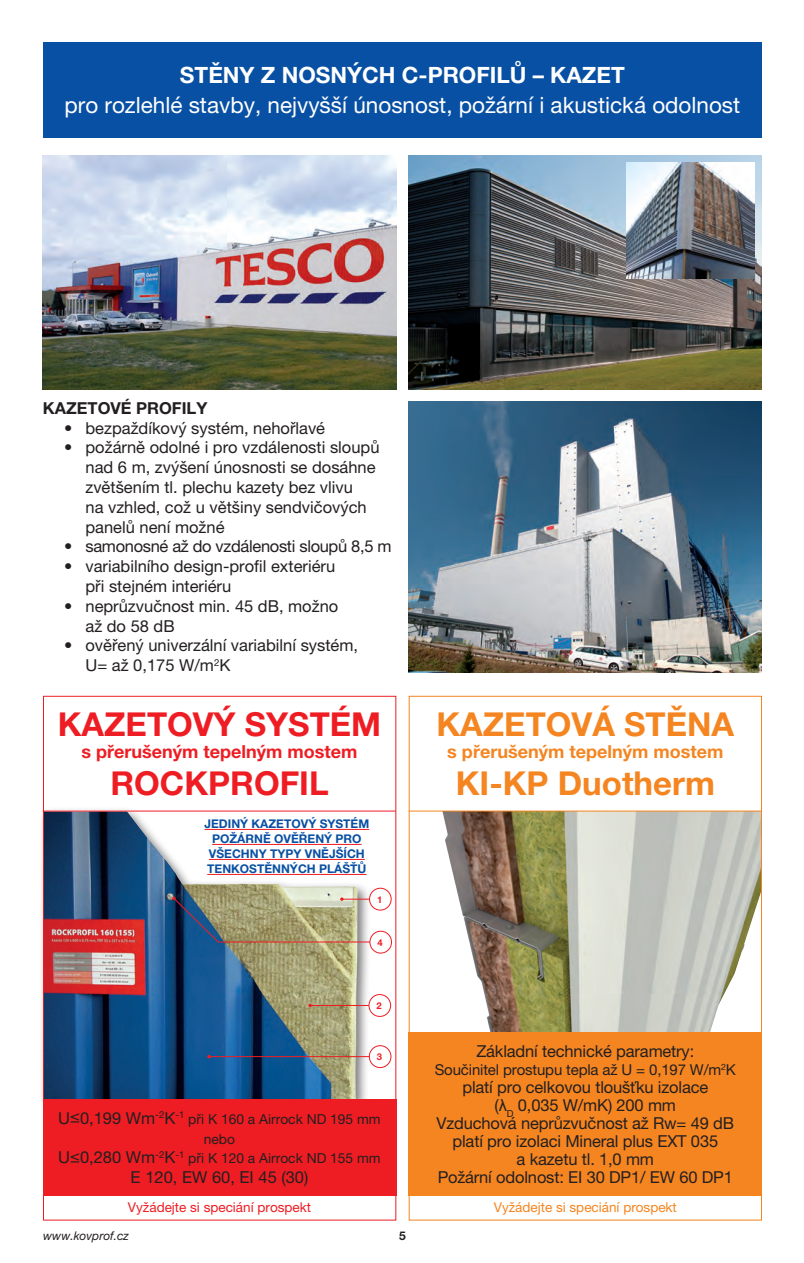
<style>
.page{position:relative;width:804px;height:1263px;background:#fff}
.page>*{position:absolute;margin:0;border:0;box-sizing:border-box;transform-origin:0 0}
.t1{font:700 33px "Helvetica Neue LT Pro";color:#f58520}
.t2{font:700 33px "Helvetica Neue LT Pro";color:#ee1d23}
.t3{font:22.5px "Helvetica Neue LT Pro";color:#fff}
.t4{font:700 22.5px "Helvetica Neue LT Pro";color:#fff}
.t5{font:700 18px "Helvetica Neue LT Pro";color:#ee1d23}
.t6{font:700 18px "Helvetica Neue LT Pro";color:#f58520}
.t7{font:16.5px/19.8px "Helvetica Neue LT Pro";color:#231f20}
.t8{font:16.5px "Helvetica Neue LT Pro";letter-spacing:-.02em;color:#231f20}
.t9{font:700 16.5px "Helvetica Neue LT Pro";color:#231f20}
.t10{font:15px "Helvetica Neue LT Pro";letter-spacing:-.01em;color:#231f20}
.t11{font:13.8px/19.8px "Helvetica Neue LT Pro";color:#231f20;text-align:center}
.t12{font:13.5px "Helvetica Neue LT Pro";color:#ee1d23}
.t13{font:13.5px "Helvetica Neue LT Pro";color:#f58520}
.t14{font:700 12px "Helvetica Neue LT Pro";color:#0850a3}
.t15{font:italic 12px "Helvetica Neue LT Pro";color:#231f20}
.t16{font:700 12px "Helvetica Neue LT Pro";color:#231f20}
.t17{font:700 9.45px "Helvetica Neue LT Pro";color:#ee1d23}
.s1{font-family:"Arial"}
.s2{font-size:16.5px}
</style>
<div class="page">
<div style="left:38px;top:806px;width:332px;height:306px;background:#231f20;opacity:.6"></div>
<img style="left:45px;top:812px;width:338px;height:287px">
<hr style="left:204px;top:829px;width:165px;height:1px;background:#ee1d23">
<hr style="left:212px;top:844px;width:149px;height:1px;background:#ee1d23">
<hr style="left:209px;top:859px;width:156px;height:1px;background:#ee1d23">
<hr style="left:207px;top:874px;width:159px;height:1px;background:#ee1d23">
<div style="left:369px;top:888px;width:22px;height:22px;border:1px solid #ee1d23;border-radius:50%"></div>
<div style="left:369px;top:931px;width:23px;height:22px;border:1px solid #ee1d23;border-radius:50%"></div>
<div style="left:368px;top:994px;width:23px;height:23px;border:1px solid #ee1d23;border-radius:50%"></div>
<div style="left:369px;top:1045px;width:22px;height:23px;border:1px solid #ee1d23;border-radius:50%"></div>
<hr style="left:209px;top:1056px;width:161px;height:1px;background:#ee1d23">
<hr style="left:310px;top:1005px;width:59px;height:1px;background:#ee1d23">
<svg style="left:172px;top:896px;width:199px;height:47px;background:#94947d"></svg>
<div style="left:42px;top:706px;width:354px;height:105px;border:2px solid #fff"></div>
<div style="left:43px;top:43px;width:719px;height:95px;background:#0850a3"></div>
<img style="left:409px;top:402px;width:353px;height:271px">
<img style="left:43px;top:155px;width:353px;height:234px">
<img style="left:409px;top:155px;width:353px;height:234px">
<img style="left:626px;top:163px;width:128px;height:115px">
<img style="left:442px;top:812px;width:318px;height:220px">
<div style="left:409px;top:1032px;width:353px;height:164px;background:#f58520"></div>
<div style="left:43px;top:1099px;width:353px;height:97px;background:#ee1d23"></div>
<hr style="left:43px;top:811px;width:353px;height:1px;background:#ee1d23">
<hr style="left:409px;top:811px;width:353px;height:1px;background:#f58520">
<h2 class="t4" style="left:180px;top:61px;width:446px">STĚNY Z NOSNÝCH C-PROFILŮ – KAZET</h2>
<h2 class="t3" style="left:65px;top:92px;width:677px">pro rozlehlé stavby, nejvyšší únosnost, požární i akustická odolnost</h2>
<p class="t9" style="left:43px;top:398px;width:166px">KAZETOVÉ PROFILY</p>
<p class="t7" style="left:64px;top:417px;width:262px">• bezpaždíkový systém, nehořlavé</p>
<p class="t7" style="left:85px;top:437px;width:295px;text-indent:-21px">• požárně odolné i pro vzdálenosti sloupů nad 6 m, zvýšení únosnosti se dosáhne zvětšením tl. plechu kazety bez vlivu<br>na vzhled, což u většiny sendvičových panelů není možné</p>
<p class="t8" style="left:64px;top:537px;width:329px">• samonosné až do vzdálenosti sloupů 8,5 m</p>
<p class="t7" style="left:85px;top:556px;width:251px;text-indent:-21px">• variabilního design-profil exteriéru při stejném interiéru</p>
<p class="t7" style="left:85px;top:596px;width:254px;text-indent:-21px">• neprůzvučnost min. 45 dB, možno až do 58 dB</p>
<p class="t7" style="left:85px;top:635px;width:274px;text-indent:-21px">• ověřený univerzální variabilní systém,<br>U= až 0,175 W/m<sup>2</sup>K</p>
<h1 class="t2" style="left:58px;top:704px;width:325px">KAZETOVÝ SYSTÉM</h1>
<p class="t5" style="left:81px;top:740px;width:277px">s přerušeným tepelným mostem</p>
<h1 class="t2" style="left:110px;top:763px;width:220px">ROCKPROFIL</h1>
<p class="t14" style="left:204px;top:816px;width:15px">Jediný</p>
<p class="t14" style="left:252px;top:816px;width:9px">kazetový</p>
<p class="t14" style="left:320px;top:816px;width:10px">systém</p>
<p class="t14" style="left:212px;top:831px;width:10px">požárně</p>
<p class="t14" style="left:274px;top:831px;width:10px">ověřený</p>
<p class="t14" style="left:335px;top:831px;width:10px">pro</p>
<p class="t14" style="left:209px;top:846px;width:10px">všechny</p>
<p class="t14" style="left:270px;top:846px;width:9px">typy</p>
<p class="t14" style="left:305px;top:846px;width:9px">vnějších</p>
<p class="t14" style="left:207px;top:861px;width:10px">tenkostěnných</p>
<p class="t14" style="left:319px;top:861px;width:9px">plášťů</p>
<p class="t17" style="left:377px;top:893px;width:7px">1</p>
<p class="t17" style="left:377px;top:936px;width:7px">4</p>
<p class="t17" style="left:376px;top:1000px;width:7px">2</p>
<h1 class="t1" style="left:436px;top:704px;width:299px">KAZETOVÁ STĚNA</h1>
<p class="t6" style="left:447px;top:740px;width:277px">s přerušeným tepelným mostem</p>
<h1 class="t1" style="left:456px;top:763px;width:261px">KI-KP Duotherm</h1>
<p class="t7" style="left:476px;top:1041px;width:219px">Základní technické parametry:</p>
<p class="t10" style="left:434px;top:1061px;width:303px">Součinitel prostupu tepla až U = 0,197 W/m<sup>2</sup>K</p>
<p class="t7" style="left:436px;top:1078px;width:299px;line-height:18px;text-align:center">platí pro celkovou tloušťku izolace<br>(<span class="s1">λ</span><sub>D</sub> 0,035 W/mK) 200 mm<br>Vzduchová neprůzvučnost až Rw= 49 dB platí pro izolaci Mineral plus EXT 035<br>a kazetu tl. 1,0 mm<br>Požární odolnost: EI 30 DP1/ EW 60 DP1</p>
<p class="t17" style="left:377px;top:1051px;width:7px">3</p>
<p class="t11" style="left:58px;top:1109px;width:324px"><span class="s2">U≤0,199 Wm</span><sup>-2</sup><span class="s2">K</span><sup>-1</sup> při K 160 a Airrock ND 195 mm nebo<br><span class="s2">U≤0,280 Wm</span><sup>-2</sup><span class="s2">K</span><sup>-1</sup> při K 120 a Airrock ND 155 mm</p>
<p class="t7" style="left:131px;top:1167px;width:179px">E 120, EW 60, EI 45 (30)</p>
<p class="t12" style="left:128px;top:1199px;width:185px">Vyžádejte si speciání prospekt</p>
<p class="t13" style="left:494px;top:1199px;width:185px">Vyžádejte si speciání prospekt</p>
<p class="t15" style="left:43px;top:1228px;width:87px">www.kovprof.cz</p>
<p class="t16" style="left:399px;top:1228px;width:8px">5</p>
</div>
